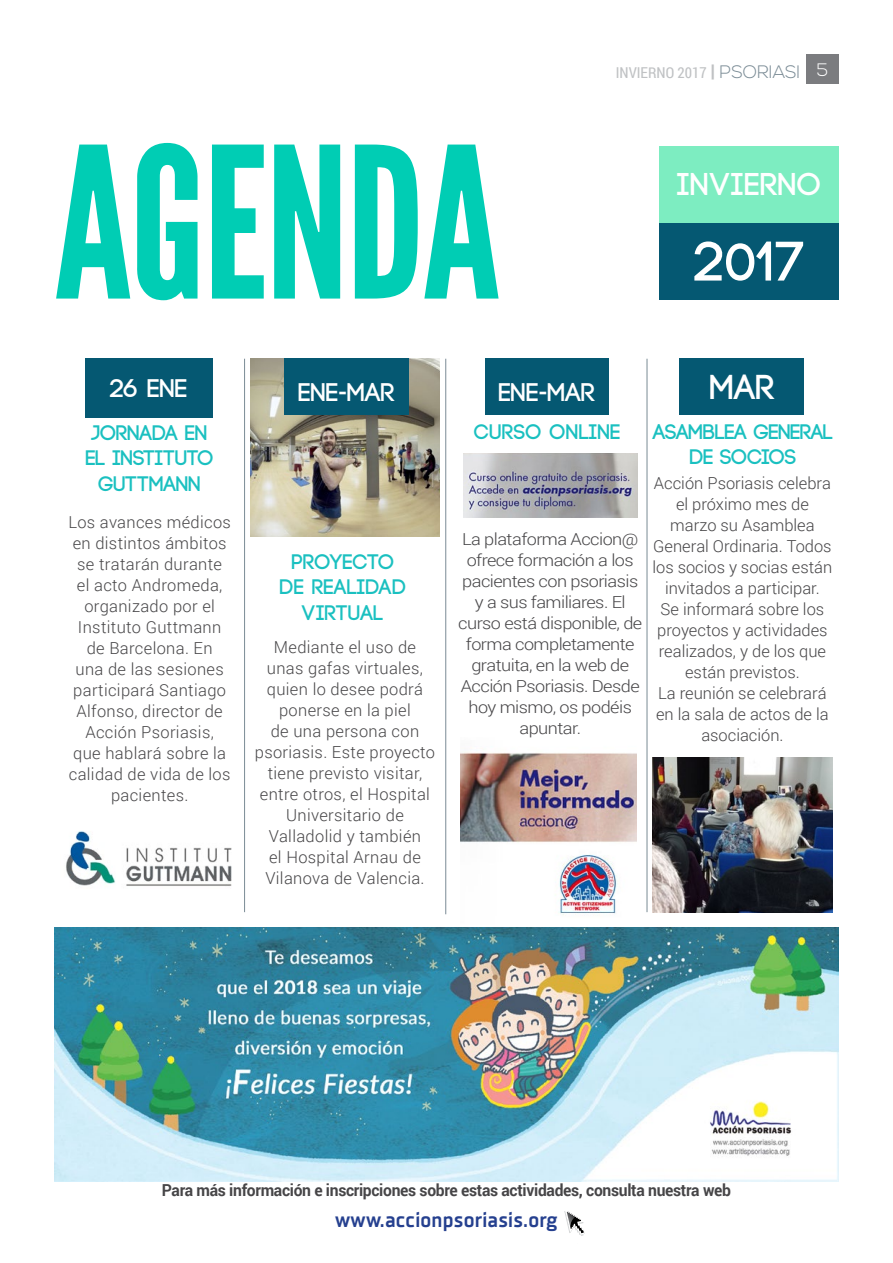
<style>
.page{position:relative;width:893px;height:1263px;background:#fff}
.page>*{position:absolute;margin:0;border:0;box-sizing:border-box;transform-origin:0 0}
.t1{font:209.55px "League Gothic";letter-spacing:-.01em;color:#00cdb4}
.t2{font:700 55.5px "Code";color:#fff}
.t3{font:700 34.5px "Code";color:#fff}
.t4{font:700 31.5px "Code";letter-spacing:.03em;color:#fff}
.t5{font:700 25.5px "Code";letter-spacing:.01em;color:#fff}
.t6{font:700 21px/25.5px "Code";color:#1ac0c0;text-align:center}
.t7{font:700 21px/25.5px "Code";letter-spacing:.02em;color:#1ac0c0;text-align:center}
.t8{font:600 19.5px "Sisco";letter-spacing:.01em;color:#25408f}
.t9{font:300 16.5px/21px "Roboto";letter-spacing:.01em;color:#464547;text-align:center}
.t10{font:300 16.5px/21px "Roboto";letter-spacing:-.03em;color:#464547;text-align:center;scale:1.1 1}
.t11{font:700 16.5px "Roboto";letter-spacing:-.02em;color:#464547;scale:.95 1}
.t12{font:15px "Roboto Condensed";color:#c0c2c4}
.s1{font-family:"Nexa";font-weight:700;font-size:18px}
.s2{font-family:"Nexa";font-weight:300;font-size:18px;color:#7a8b95}
.s3{font-family:"Nexa";font-weight:300;font-size:18px;color:#fff}
.s4{font-family:"Roboto";font-weight:500;font-size:27px}
</style>
<div class="page">
<img style="left:463px;top:454px;width:175px;height:64px">
<img style="left:251px;top:358px;width:189px;height:178px">
<hr style="left:244px;top:359px;width:1px;height:553px;background:#7a8b95">
<hr style="left:445px;top:359px;width:1px;height:555px;background:#7a8b95">
<hr style="left:647px;top:359px;width:1px;height:553px;background:#7a8b95">
<div style="left:680px;top:358px;width:124px;height:57px;background:#055872"></div>
<div style="left:660px;top:146px;width:179px;height:77px;background:#7dedc1"></div>
<div style="left:660px;top:223px;width:179px;height:77px;background:#055872"></div>
<div style="left:85px;top:358px;width:127px;height:59px;background:#055872"></div>
<div style="left:485px;top:358px;width:123px;height:57px;background:#055872"></div>
<div style="left:284px;top:358px;width:125px;height:57px;background:#055872"></div>
<svg style="left:564px;top:1211px;width:21px;height:25px"></svg>
<img style="left:653px;top:758px;width:180px;height:154px">
<img style="left:461px;top:752px;width:175px;height:163px">
<img style="left:54px;top:928px;width:785px;height:253px">
<img style="left:66px;top:831px;width:166px;height:55px">
<div style="left:806px;top:54px;width:33px;height:30px;background:#7b7c7f"></div>
<h1 class="t1" style="left:54px;top:99px;width:448px">AGENDA</h1>
<p class="t12" style="left:616px;top:62px;width:214px">INVIERNO 2017 <span class="s1">|</span> <span class="s2">PSORIASI</span> <span class="s3">5</span></p>
<h3 class="t4" style="left:677px;top:168px;width:145px">INVIERNO</h3>
<h2 class="t2" style="left:694px;top:233px;width:111px">2017</h2>
<h3 class="t5" style="left:110px;top:375px;width:79px">26 ENE</h3>
<h3 class="t5" style="left:298px;top:379px;width:98px">ENE<span class="s4">-</span>MAR</h3>
<h3 class="t5" style="left:499px;top:379px;width:98px">ENE<span class="s4">-</span>MAR</h3>
<h3 class="t3" style="left:710px;top:369px;width:66px">MAR</h3>
<p class="t6" style="left:86px;top:421px;width:130px">JORNADA EN<br>EL INSTITUTO<br>GUTTMANN</p>
<p class="t9" style="left:68px;top:511px;width:164px">Los avances médicos en distintos ámbitos se tratarán durante<br>el acto Andromeda, organizado por el<br>Instituto Guttmann de Barcelona. En<br>una de las sesiones participará Santiago<br>Alfonso, director de<br>Acción Psoriasis,<br>que hablará sobre la calidad de vida de los pacientes.</p>
<p class="t7" style="left:280px;top:549px;width:128px">PROYECTO<br>DE REALIDAD<br>VIRTUAL</p>
<p class="t9" style="left:255px;top:636px;width:182px">Mediante el uso de unas gafas virtuales, quien lo desee podrá ponerse en la piel<br>de una persona con psoriasis. Este proyecto tiene previsto visitar, entre otros, el Hospital<br>Universitario de<br>Valladolid y también<br>el Hospital Arnau de<br>Vilanova de Valencia.</p>
<p class="t7" style="left:474px;top:420px;width:148px">CURSO ONLINE</p>
<p class="t10" style="left:458px;top:528px;width:169px">La plataforma Accion@ ofrece formación a los pacientes con psoriasis y a sus familiares. El curso está disponible, de forma completamente gratuita, en la web de<br>Acción Psoriasis. Desde hoy mismo, os podéis apuntar.</p>
<p class="t6" style="left:653px;top:420px;width:181px">ASAMBLEA GENERAL<br>DE SOCIOS</p>
<p class="t9" style="left:652px;top:472px;width:181px">Acción Psoriasis celebra el próximo mes de marzo su Asamblea<br>General Ordinaria. Todos los socios y socias están invitados a participar.<br>Se informará sobre los proyectos y actividades realizados, y de los que están previstos.<br>La reunión se celebrará en la sala de actos de la asociación.</p>
<p class="t11" style="left:162px;top:1178px;width:601px">Para más información e inscripciones sobre estas actividades, consulta nuestra web</p>
<p class="t8" style="left:335px;top:1207px;width:224px">www.accionpsoriasis.org</p>
</div>
